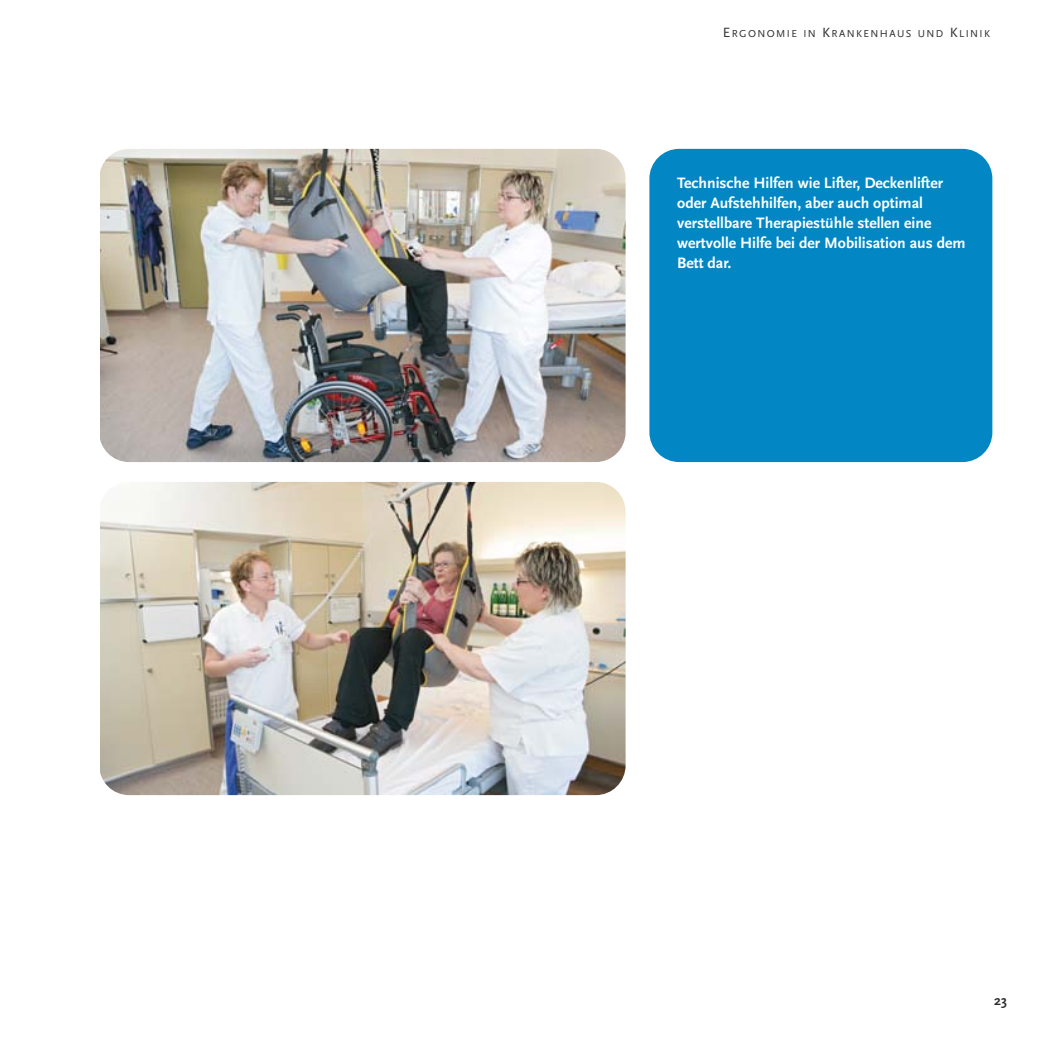
<style>
.page{position:relative;width:1042px;height:1042px;background:#fff}
.page>*{position:absolute;margin:0;border:0;box-sizing:border-box;transform-origin:0 0}
.t1{font:700 15.75px/20.1px "Scala Sans Pro";color:#fff}
.t2{font:700 14px "Scala Sans Pro";color:#2d2d2c}
.t3{font:10.5px "Scala Sans Pro";letter-spacing:.135em;color:#2d2d2c}
.s1{font-size:14px}
</style>
<div class="page">
<img style="left:100px;top:149px;width:525px;height:313px;border-radius:30px">
<img style="left:100px;top:482px;width:525px;height:313px;border-radius:30px">
<div style="left:649px;top:149px;width:343px;height:313px;background:#0287c4;border-radius:30px"></div>
<p class="t3" style="left:723px;top:29px;width:269px"><span class="s1">E</span>RGONOMIE IN <span class="s1">K</span>RANKENHAUS UND <span class="s1">K</span>LINIK</p>
<p class="t1" style="left:677px;top:174px;width:290px">Technische Hilfen wie Lifter, Decken lifter oder Aufstehhilfen, aber auch optimal verstellbare Therapiestühle stellen eine wertvolle Hilfe bei der Mobilisation aus dem Bett dar.</p>
<p class="t2" style="left:994px;top:995px;width:14px">23</p>
</div>
